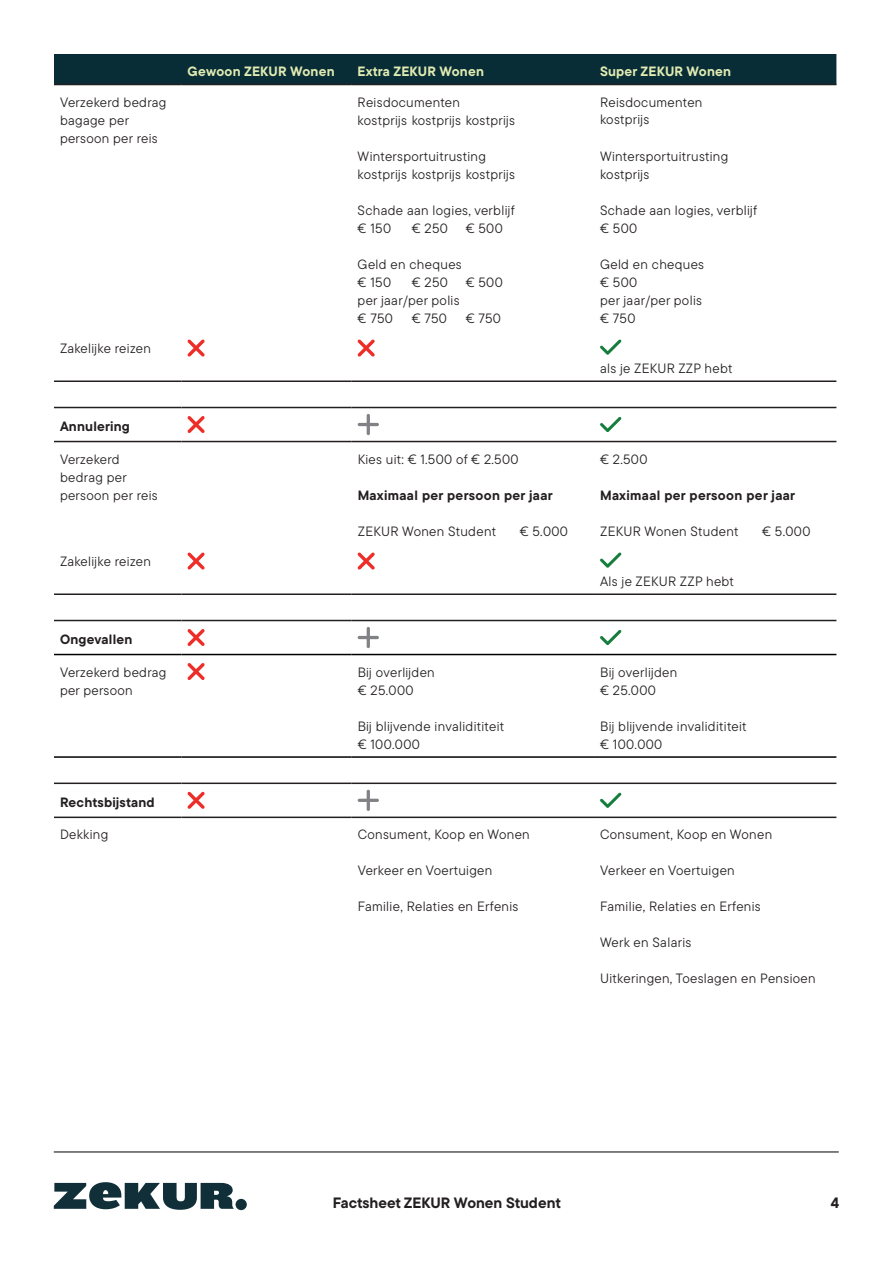
<style>
.page{position:relative;width:893px;height:1263px;background:#fff}
.page>*{position:absolute;margin:0;border:0;box-sizing:border-box;transform-origin:0 0}
.t1{font:700 15px "TT Commons Pro";color:#231f20}
.t2{font:13.5px/18px "TT Commons Pro";letter-spacing:.025em;color:#231f20}
.t3{font:700 13.5px "TT Commons Pro";letter-spacing:.025em;color:#231f20}
.t4{font:700 13.5px "TT Commons Pro";letter-spacing:.015em;color:#e1ebb2}
</style>
<div class="page">
<hr style="left:54px;top:1152px;width:785px;height:1px;background:#000">
<svg style="left:54px;top:1182px;width:180px;height:28px"></svg>
<div style="left:236px;top:1199px;width:11px;height:11px;background:#112f38;border-radius:50%"></div>
<div style="left:54px;top:54px;width:782px;height:30px;background:#082d36"></div>
<hr style="left:54px;top:380px;width:128px;height:2px;background:#231f20">
<hr style="left:182px;top:380px;width:170px;height:2px;background:#231f20">
<hr style="left:352px;top:380px;width:242px;height:2px;background:#231f20">
<hr style="left:594px;top:380px;width:242px;height:2px;background:#231f20">
<hr style="left:54px;top:407px;width:128px;height:1px;background:#231f20">
<hr style="left:182px;top:407px;width:170px;height:1px;background:#231f20">
<hr style="left:352px;top:407px;width:242px;height:1px;background:#231f20">
<hr style="left:594px;top:407px;width:242px;height:1px;background:#231f20">
<hr style="left:54px;top:441px;width:128px;height:1px;background:#231f20">
<hr style="left:182px;top:441px;width:170px;height:1px;background:#231f20">
<hr style="left:352px;top:441px;width:242px;height:1px;background:#231f20">
<hr style="left:594px;top:441px;width:242px;height:1px;background:#231f20">
<hr style="left:54px;top:593px;width:128px;height:2px;background:#231f20">
<hr style="left:182px;top:593px;width:170px;height:2px;background:#231f20">
<hr style="left:352px;top:593px;width:242px;height:2px;background:#231f20">
<hr style="left:594px;top:593px;width:242px;height:2px;background:#231f20">
<hr style="left:54px;top:620px;width:128px;height:1px;background:#231f20">
<hr style="left:182px;top:620px;width:170px;height:1px;background:#231f20">
<hr style="left:352px;top:620px;width:242px;height:1px;background:#231f20">
<hr style="left:594px;top:620px;width:242px;height:1px;background:#231f20">
<hr style="left:54px;top:654px;width:128px;height:1px;background:#000">
<hr style="left:182px;top:654px;width:170px;height:1px;background:#000">
<hr style="left:352px;top:654px;width:242px;height:1px;background:#000">
<hr style="left:594px;top:654px;width:242px;height:1px;background:#000">
<hr style="left:54px;top:756px;width:128px;height:2px;background:#000">
<hr style="left:182px;top:756px;width:170px;height:2px;background:#000">
<hr style="left:352px;top:756px;width:242px;height:2px;background:#000">
<hr style="left:594px;top:756px;width:242px;height:2px;background:#000">
<hr style="left:54px;top:782px;width:128px;height:2px;background:#231f20">
<hr style="left:182px;top:782px;width:170px;height:2px;background:#231f20">
<hr style="left:352px;top:782px;width:242px;height:2px;background:#231f20">
<hr style="left:594px;top:782px;width:242px;height:2px;background:#231f20">
<hr style="left:54px;top:816px;width:128px;height:2px;background:#231f20">
<hr style="left:182px;top:816px;width:170px;height:2px;background:#231f20">
<hr style="left:352px;top:816px;width:242px;height:2px;background:#231f20">
<hr style="left:594px;top:816px;width:242px;height:2px;background:#231f20">
<hr style="left:54px;top:84px;width:128px;height:1px;background:#231f20">
<hr style="left:182px;top:84px;width:170px;height:1px;background:#231f20">
<hr style="left:352px;top:84px;width:242px;height:1px;background:#231f20">
<hr style="left:594px;top:84px;width:242px;height:1px;background:#231f20">
<svg style="left:187px;top:339px;width:18px;height:18px"></svg>
<svg style="left:357px;top:339px;width:18px;height:18px"></svg>
<svg style="left:600px;top:339px;width:21px;height:16px"></svg>
<svg style="left:187px;top:416px;width:18px;height:17px"></svg>
<svg style="left:358px;top:414px;width:21px;height:21px"></svg>
<svg style="left:600px;top:417px;width:21px;height:15px"></svg>
<svg style="left:187px;top:552px;width:18px;height:18px"></svg>
<svg style="left:357px;top:552px;width:18px;height:18px"></svg>
<svg style="left:600px;top:552px;width:21px;height:16px"></svg>
<svg style="left:187px;top:629px;width:18px;height:17px"></svg>
<svg style="left:358px;top:627px;width:21px;height:21px"></svg>
<svg style="left:600px;top:630px;width:21px;height:15px"></svg>
<svg style="left:187px;top:663px;width:18px;height:17px"></svg>
<svg style="left:187px;top:792px;width:18px;height:17px"></svg>
<svg style="left:358px;top:790px;width:21px;height:21px"></svg>
<svg style="left:600px;top:792px;width:21px;height:16px"></svg>
<p class="t4" style="left:188px;top:61px;width:149px">Gewoon ZEKUR Wonen</p>
<p class="t4" style="left:358px;top:61px;width:128px">Extra ZEKUR Wonen</p>
<p class="t4" style="left:600px;top:61px;width:133px">Super ZEKUR Wonen</p>
<p class="t2" style="left:60px;top:93px;width:108px">Verzekerd bedrag bagage per persoon per reis</p>
<p class="t2" style="left:358px;top:93px;width:159px">Reisdocumenten<br>kostprijs kostprijs kostprijs</p>
<p class="t2" style="left:358px;top:147px;width:159px">Wintersportuitrusting kostprijs kostprijs kostprijs</p>
<p class="t2" style="left:358px;top:201px;width:159px">Schade aan logies, verblijf € 150</p>
<p class="t2" style="left:412px;top:219px;width:38px">€ 250</p>
<p class="t2" style="left:466px;top:219px;width:39px">€ 500</p>
<p class="t2" style="left:358px;top:255px;width:106px">Geld en cheques € 150</p>
<p class="t2" style="left:412px;top:273px;width:38px">€ 250</p>
<p class="t2" style="left:466px;top:273px;width:39px">€ 500</p>
<p class="t2" style="left:358px;top:291px;width:103px">per jaar/per polis € 750</p>
<p class="t2" style="left:412px;top:309px;width:37px">€ 750</p>
<p class="t2" style="left:466px;top:309px;width:37px">€ 750</p>
<p class="t2" style="left:60px;top:339px;width:92px">Zakelijke reizen</p>
<p class="t3" style="left:60px;top:416px;width:71px">Annulering</p>
<p class="t2" style="left:60px;top:450px;width:99px">Verzekerd bedrag per persoon per reis</p>
<p class="t2" style="left:358px;top:450px;width:162px">Kies uit: € 1.500 of € 2.500</p>
<p class="t3" style="left:358px;top:485px;width:197px">Maximaal per persoon per jaar</p>
<p class="t2" style="left:358px;top:522px;width:140px">ZEKUR Wonen Student</p>
<p class="t2" style="left:520px;top:522px;width:50px">€ 5.000</p>
<p class="t2" style="left:60px;top:552px;width:92px">Zakelijke reizen</p>
<p class="t3" style="left:60px;top:629px;width:74px">Ongevallen</p>
<p class="t2" style="left:60px;top:663px;width:108px">Verzekerd bedrag per persoon</p>
<p class="t2" style="left:358px;top:663px;width:79px">Bij overlijden € 25.000</p>
<p class="t2" style="left:358px;top:717px;width:148px">Bij blijvende invalidititeit € 100.000</p>
<p class="t3" style="left:60px;top:792px;width:96px">Rechtsbijstand</p>
<p class="t2" style="left:60px;top:825px;width:50px">Dekking</p>
<p class="t2" style="left:358px;top:825px;width:174px">Consument, Koop en Wonen</p>
<p class="t2" style="left:358px;top:861px;width:136px">Verkeer en Voertuigen</p>
<p class="t2" style="left:358px;top:898px;width:162px">Familie, Relaties en Erfenis</p>
<p class="t2" style="left:600px;top:93px;width:104px">Reisdocumenten kostprijs</p>
<p class="t2" style="left:600px;top:147px;width:130px">Wintersportuitrusting kostprijs</p>
<p class="t2" style="left:600px;top:201px;width:159px">Schade aan logies, verblijf € 500</p>
<p class="t2" style="left:600px;top:255px;width:106px">Geld en cheques € 500<br>per jaar/per polis € 750</p>
<p class="t2" style="left:600px;top:359px;width:134px">als je ZEKUR ZZP hebt</p>
<p class="t2" style="left:600px;top:450px;width:49px">€ 2.500</p>
<p class="t3" style="left:600px;top:485px;width:197px">Maximaal per persoon per jaar</p>
<p class="t2" style="left:600px;top:522px;width:140px">ZEKUR Wonen Student</p>
<p class="t2" style="left:762px;top:522px;width:50px">€ 5.000</p>
<p class="t2" style="left:600px;top:572px;width:135px">Als je ZEKUR ZZP hebt</p>
<p class="t2" style="left:600px;top:663px;width:79px">Bij overlijden € 25.000</p>
<p class="t2" style="left:600px;top:717px;width:148px">Bij blijvende invalidititeit € 100.000</p>
<p class="t2" style="left:600px;top:826px;width:174px">Consument, Koop en Wonen</p>
<p class="t2" style="left:600px;top:862px;width:136px">Verkeer en Voertuigen</p>
<p class="t2" style="left:600px;top:898px;width:162px">Familie, Relaties en Erfenis</p>
<p class="t2" style="left:600px;top:934px;width:93px">Werk en Salaris</p>
<p class="t2" style="left:600px;top:970px;width:217px">Uitkeringen, Toeslagen en Pensioen</p>
<p class="t1" style="left:333px;top:1191px;width:230px">Factsheet ZEKUR Wonen Student</p>
<p class="t1" style="left:831px;top:1191px;width:10px">4</p>
</div>
